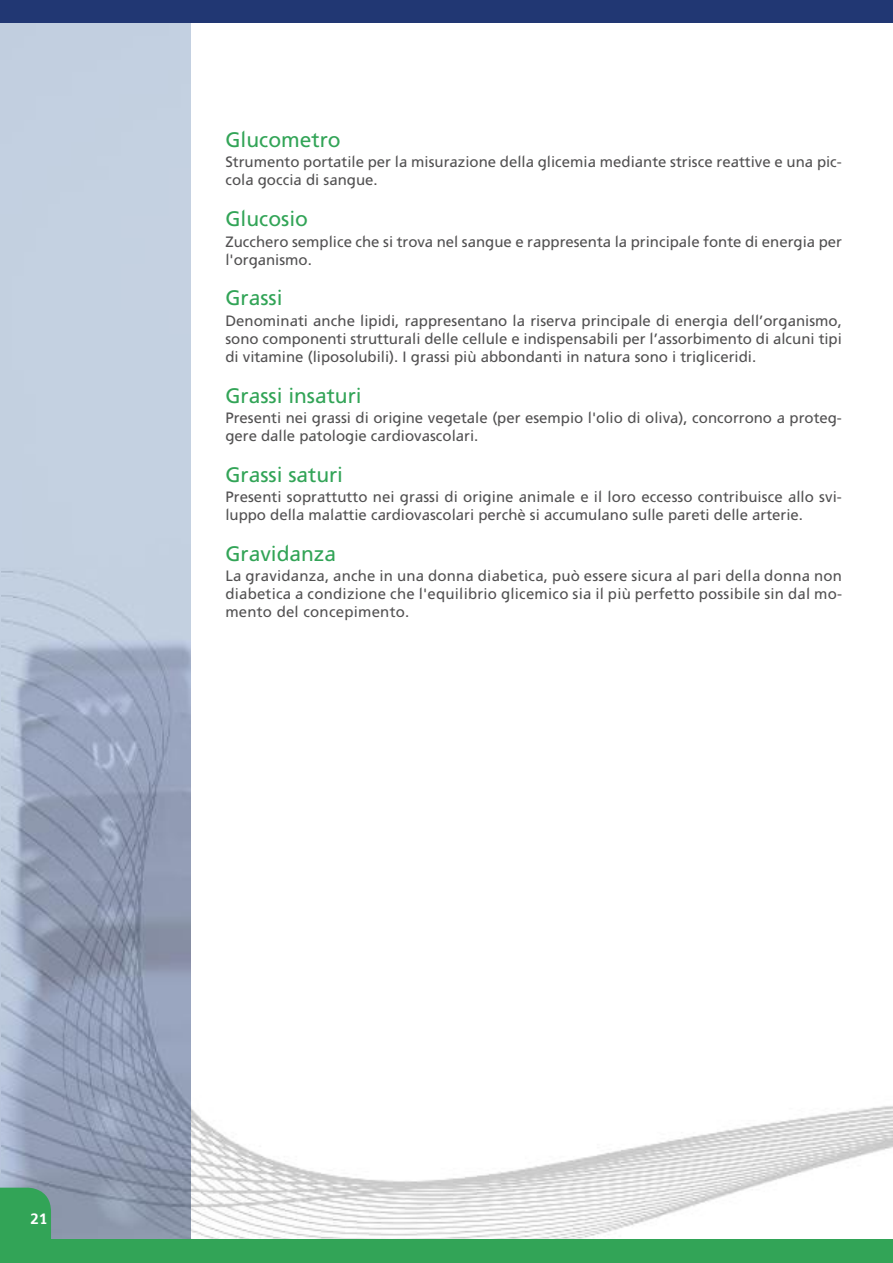
<style>
.page{position:relative;width:893px;height:1263px;background:#fff}
.page>*{position:absolute;margin:0;border:0;box-sizing:border-box;transform-origin:0 0}
.t1{font:21px "Freeway Roman 1";color:#32a457}
.t2{font:15px/18px "Freeway Roman 1";color:#525152}
.t3{font:15px "Freeway Demi";color:#fff}
</style>
<div class="page">
<img style="left:190px;top:544px;width:703px;height:695px">
<img style="left:0;top:23px;width:190px;height:1216px">
<div style="left:0;top:0;width:893px;height:23px;background:#213773"></div>
<div style="left:0;top:1239px;width:893px;height:24px;background:#32a457"></div>
<div style="left:0;top:1187px;width:51px;height:52px;background:#32a457"></div>
<h1 class="t1" style="left:225px;top:127px;width:117px">Glucometro</h1>
<p class="t2" style="left:225px;top:153px;width:618px">Strumento portatile per la misurazione della glicemia mediante strisce reattive e una pic&shy;cola goccia di sangue.</p>
<h1 class="t1" style="left:225px;top:207px;width:84px">Glucosio</h1>
<p class="t2" style="left:225px;top:232px;width:618px">Zucchero semplice che si trova nel sangue e rappresenta la principale fonte di energia per l'organismo.</p>
<h1 class="t1" style="left:225px;top:286px;width:59px">Grassi</h1>
<p class="t2" style="left:225px;top:312px;width:618px;text-align:justify">Denominati anche lipidi, rappresentano la riserva principale di energia dell’organismo, sono componenti strutturali delle cellule e indispensabili per l’assorbimento di alcuni tipi di vitamine (liposolubili). I grassi più abbondanti in natura sono i trigliceridi.</p>
<h1 class="t1" style="left:225px;top:383px;width:138px">Grassi insaturi</h1>
<p class="t2" style="left:225px;top:409px;width:618px">Presenti nei grassi di origine vegetale (per esempio l'olio di oliva), concorrono a proteg&shy;gere dalle patologie cardiovascolari.</p>
<h1 class="t1" style="left:225px;top:462px;width:119px">Grassi saturi</h1>
<p class="t2" style="left:225px;top:488px;width:618px">Presenti soprattutto nei grassi di origine animale e il loro eccesso contribuisce allo svi&shy;luppo della malattie cardiovascolari perchè si accumulano sulle pareti delle arterie.</p>
<h1 class="t1" style="left:225px;top:541px;width:112px">Gravidanza</h1>
<p class="t2" style="left:225px;top:567px;width:618px;text-align:justify">La gravidanza, anche in una donna diabetica, può essere sicura al pari della donna non diabetica a condizione che l'equilibrio glicemico sia il più perfetto possibile sin dal mo&shy;mento del concepimento.</p>
<p class="t3" style="left:30px;top:1210px;width:18px">21</p>
</div>
